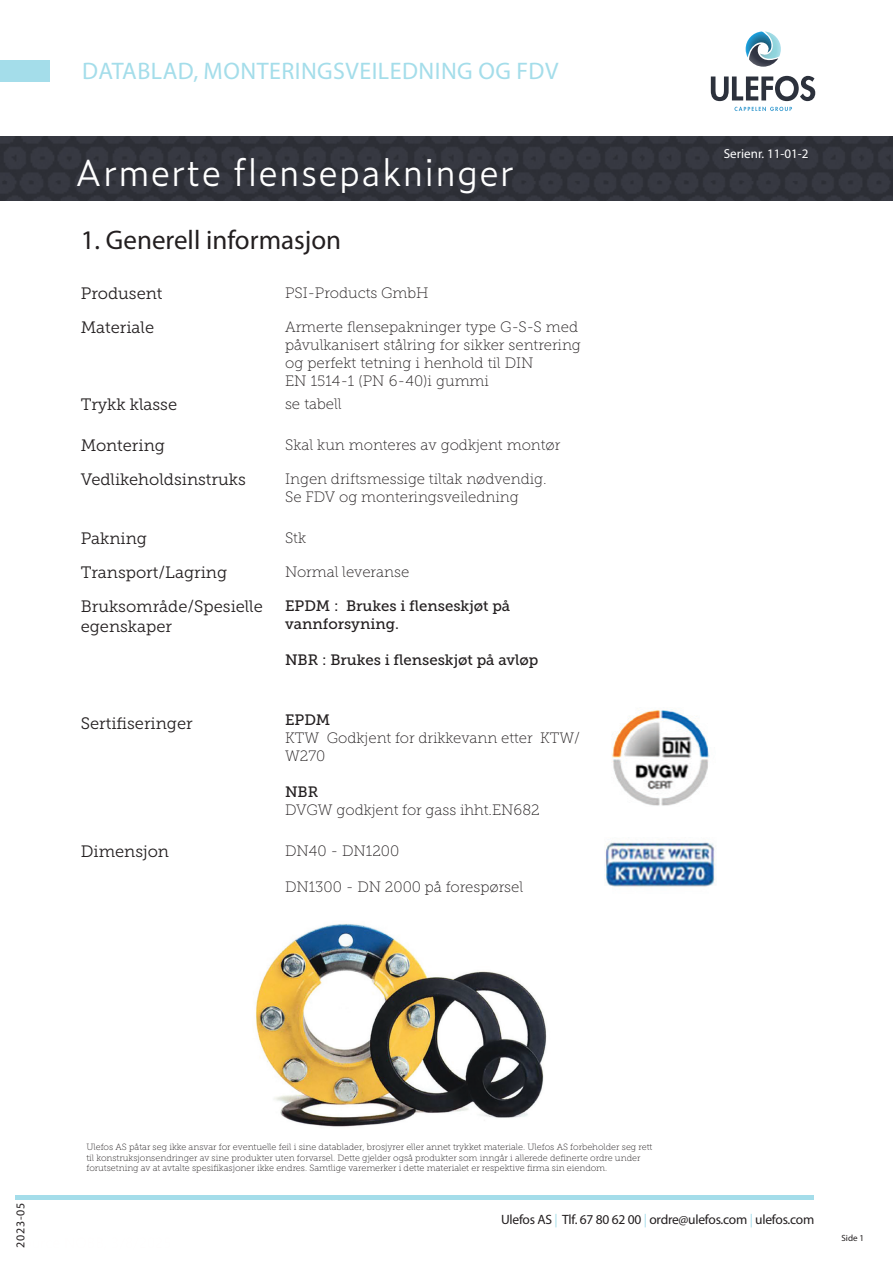
<style>
.page{position:relative;width:893px;height:1263px;background:#fff}
.page>*{position:absolute;margin:0;border:0;box-sizing:border-box;transform-origin:0 0}
.t1{font:300 36px "Zeitung Pro";letter-spacing:.025em;color:#fff}
.t2{font:27px "Myriad Pro";color:#231f20}
.t3{font:24px "Myriad Pro";letter-spacing:.02em;color:#a4ddea}
.t4{font:16.5px/19.8px "Museo Slab 300";color:#231f20}
.t5{font:15px/18px "Museo Slab 100";color:#231f20}
.t6{font:15px/18px "Museo Slab 500";color:#231f20}
.t7{font:13.5px "Myriad Pro";letter-spacing:-.02em;color:#231f20}
.t8{font:13.05px "Myriad Pro";color:#fff}
.t9{font:12px "Myriad Pro";letter-spacing:.06em;color:#231f20}
.t10{font:9px/10.8px "Museo Slab 100";color:#231f20}
.t11{font:9px "Myriad Pro";color:#231f20}
.s1{color:#a4ddea}
</style>
<div class="page">
<hr style="left:16px;top:1195px;width:798px;height:4px;background:#a4ddea">
<div style="left:0;top:61px;width:50px;height:21px;background:#a4ddea"></div>
<svg style="left:734px;top:107px;width:58px;height:4px"></svg>
<svg style="left:746px;top:31px;width:35px;height:36px"></svg>
<svg style="left:711px;top:76px;width:104px;height:25px"></svg>
<img style="left:0;top:136px;width:893px;height:64px">
<img style="left:256px;top:924px;width:291px;height:203px">
<img style="left:611px;top:709px;width:99px;height:97px">
<img style="left:604px;top:842px;width:112px;height:45px">
<h3 class="t3" style="left:82px;top:56px;width:478px">DATABLAD, MONTERINGSVEILEDNING OG FDV</h3>
<h1 class="t1" style="left:75px;top:146px;width:441px">Armerte flensepakninger</h1>
<h2 class="t2" style="left:81px;top:223px;width:262px">1. Generell informasjon</h2>
<p class="t4" style="left:81px;top:283px;width:83px">Produsent</p>
<p class="t5" style="left:285px;top:283px;width:145px">PSI-Products GmbH</p>
<p class="t4" style="left:81px;top:317px;width:75px">Materiale</p>
<p class="t5" style="left:285px;top:317px;width:297px">Armerte flensepakninger type G-S-S med påvulkanisert stålring for sikker sentrering og perfekt tetning i henhold til DIN<br>EN 1514-1 (PN 6-40)i gummi</p>
<p class="t4" style="left:81px;top:394px;width:98px">Trykk klasse</p>
<p class="t5" style="left:285px;top:395px;width:58px">se tabell</p>
<p class="t4" style="left:81px;top:436px;width:86px">Montering</p>
<p class="t5" style="left:285px;top:436px;width:277px">Skal kun monteres av godkjent montør</p>
<p class="t4" style="left:81px;top:470px;width:167px">Vedlikeholdsinstruks</p>
<p class="t5" style="left:285px;top:470px;width:263px">Ingen driftsmessige tiltak nødvendig.<br>Se FDV og monteringsveiledning</p>
<p class="t4" style="left:81px;top:529px;width:68px">Pakning</p>
<p class="t5" style="left:285px;top:529px;width:23px">Stk</p>
<p class="t4" style="left:81px;top:563px;width:148px">Transport/Lagring</p>
<p class="t5" style="left:285px;top:563px;width:126px">Normal leveranse</p>
<p class="t4" style="left:81px;top:597px;width:184px">Bruksområde/Spesielle egenskaper</p>
<p class="t6" style="left:285px;top:597px;width:227px">EPDM : Brukes i flenseskjøt på vannforsyning.</p>
<p class="t6" style="left:285px;top:651px;width:255px">NBR : Brukes i flenseskjøt på avløp</p>
<p class="t4" style="left:81px;top:714px;width:113px">Sertifiseringer</p>
<p class="t6" style="left:285px;top:710px;width:47px">EPDM</p>
<p class="t5" style="left:285px;top:728px;width:297px">KTW Godkjent for drikkevann etter KTW/<br>W270</p>
<p class="t6" style="left:285px;top:782px;width:35px">NBR</p>
<p class="t5" style="left:285px;top:800px;width:256px">DVGW godkjent for gass ihht.EN682</p>
<p class="t4" style="left:81px;top:841px;width:90px">Dimensjon</p>
<p class="t5" style="left:285px;top:842px;width:116px">DN40 - DN1200</p>
<p class="t5" style="left:285px;top:878px;width:240px">DN1300 - DN 2000 på forespørsel</p>
<p class="t8" style="left:724px;top:146px;width:86px">Serienr. 11-01-2</p>
<p class="t10" style="left:86px;top:1141px;width:567px">Ulefos AS påtar seg ikke ansvar for eventuelle feil i sine datablader, brosjyrer eller annet trykket materiale. Ulefos AS forbeholder seg rett til konstruksjonsendringer av sine produkter uten forvarsel. Dette gjelder også produkter som inngår i allerede definerte ordre under forutsetning av at avtalte spesifikasjoner ikke endres. Samtlige varemerker i dette materialet er respektive firma sin eiendom.</p>
<p class="t9" style="left:13px;top:1248px;width:46px;rotate:-90deg">2023-05</p>
<p class="t7" style="left:501px;top:1211px;width:315px">Ulefos AS <span class="s1">|</span> Tlf. 67 80 62 00 <span class="s1">|</span> ordre@ulefos.com <span class="s1">|</span> ulefos.com</p>
<p class="t11" style="left:841px;top:1233px;width:24px">Side 1</p>
</div>
